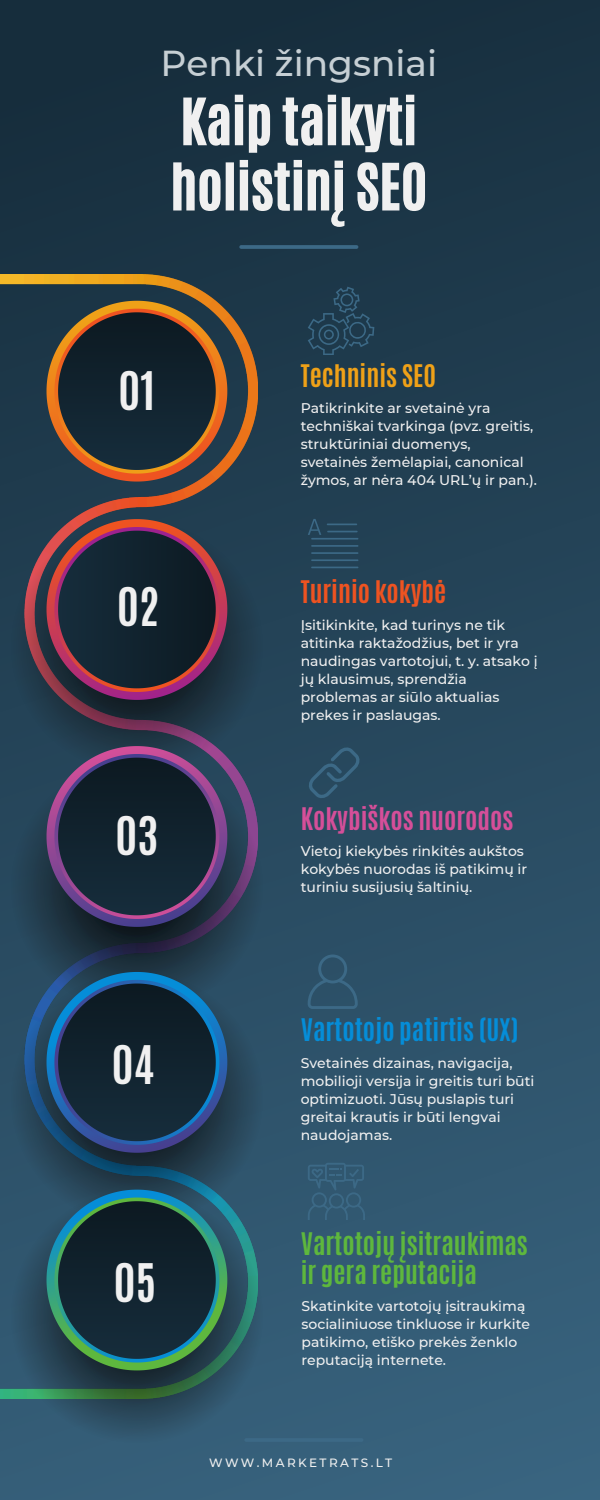
<style>
.page{position:relative;width:600px;height:1500px;background:#fff}
.page>*{position:absolute;margin:0;border:0;box-sizing:border-box;transform-origin:0 0}
.t1{font:54px/65.2px "CA Generated";color:#f0f0f0}
.t2{font:700 44.4px "Antonio";color:#f0f0f0}
.t3{font:500 36px "Montserrat";color:#c6cfd4}
.t4{font:700 26px/29.2px "Antonio";color:#5eb73d}
.t5{font:700 26px "Antonio";color:#058dd8}
.t6{font:700 26px "Antonio";color:#d54f99}
.t7{font:700 26px "Antonio";color:#ee5321}
.t8{font:700 26px "Antonio";color:#efa118}
.t9{font:500 14px/18px "Montserrat";color:#f0f0f0}
.t10{font:500 12px "Montserrat";letter-spacing:.2em;color:#f0f0f0}
</style>
<div class="page">
<div style="left:0;top:0;width:600px;height:1500px;background:linear-gradient(to bottom,#162e3d,#38637f)"></div>
<img style="left:0;top:274px;width:257px;height:1124px">
<svg style="left:47px;top:301px;width:180px;height:180px;background:#403830"></svg>
<img style="left:10px;top:520px;width:254px;height:240px">
<svg style="left:47px;top:519px;width:180px;height:181px;background:#3a2b3a"></svg>
<img style="left:10px;top:760px;width:254px;height:212px">
<svg style="left:47px;top:746px;width:180px;height:181px;background:#2c2e47"></svg>
<img style="left:10px;top:972px;width:254px;height:218px">
<svg style="left:47px;top:972px;width:180px;height:181px;background:#173651"></svg>
<img style="left:10px;top:1190px;width:254px;height:253px">
<svg style="left:47px;top:1190px;width:180px;height:180px;background:#1c4347"></svg>
<hr style="left:241px;top:245px;width:116px;height:4px;background:#3c6986">
<hr style="left:246px;top:1438px;width:116px;height:4px;background:#3c6986">
<svg style="left:308px;top:519px;width:13px;height:16px"></svg>
<hr style="left:327px;top:524px;width:30px;height:1px;background:#3c6986">
<hr style="left:327px;top:531px;width:31px;height:1px;background:#3c6986">
<hr style="left:311px;top:538px;width:47px;height:2px;background:#3c6986">
<hr style="left:311px;top:545px;width:47px;height:2px;background:#3c6986">
<hr style="left:311px;top:552px;width:47px;height:2px;background:#3c6986">
<hr style="left:311px;top:559px;width:47px;height:2px;background:#3c6986">
<hr style="left:311px;top:567px;width:47px;height:1px;background:#3c6986">
<svg style="left:308px;top:746px;width:53px;height:53px;background:#2b4e65"></svg>
<svg style="left:308px;top:955px;width:50px;height:54px;background:#2f546d"></svg>
<svg style="left:308px;top:1163px;width:57px;height:57px;background:#335b75"></svg>
<svg style="left:308px;top:287px;width:66px;height:68px;background:#224154"></svg>
<h4 class="t3" style="left:161px;top:41px;width:278px">Penki žingsniai</h4>
<p class="t1" style="left:170px;top:89px;width:258px">Kaip taikyti holistinį SEO</p>
<p class="t2" style="left:119px;top:359px;width:38px">01</p>
<p class="t8" style="left:301px;top:357px;width:137px">Techninis SEO</p>
<p class="t9" style="left:301px;top:399px;width:238px">Patikrinkite ar svetainė yra techniškai tvarkinga (pvz. greitis, struktūriniai duomenys, svetainės žemėlapiai, canonical žymos, ar nėra 404 URL’ų ir pan.).</p>
<h2 class="t2" style="left:117px;top:575px;width:44px">02</h2>
<h1 class="t2" style="left:115px;top:804px;width:44px">03</h1>
<p class="t2" style="left:112px;top:1034px;width:44px">04</p>
<p class="t2" style="left:114px;top:1251px;width:44px">05</p>
<h3 class="t7" style="left:301px;top:573px;width:147px">Turinio kokybė</h3>
<p class="t9" style="left:301px;top:616px;width:238px">Įsitikinkite, kad turinys ne tik atitinka raktažodžius, bet ir yra naudingas vartotojui, t. y. atsako į jų klausimus, sprendžia problemas ar siūlo aktualias prekes ir paslaugas.</p>
<p class="t6" style="left:301px;top:800px;width:214px">Kokybiškos nuorodos</p>
<p class="t9" style="left:301px;top:842px;width:228px">Vietoj kiekybės rinkitės aukštos kokybės nuorodas iš patikimų ir turiniu susijusių šaltinių.</p>
<h4 class="t5" style="left:301px;top:1011px;width:219px">Vartotojo patirtis (UX)</h4>
<h3 class="t9" style="left:301px;top:1054px;width:235px">Svetainės dizainas, navigacija, mobilioji versija ir greitis turi būti optimizuoti. Jūsų puslapis turi greitai krautis ir būti lengvai naudojamas.</h3>
<p class="t4" style="left:301px;top:1229px;width:229px">Vartotojų įsitraukimas ir gera reputacija</p>
<p class="t9" style="left:301px;top:1297px;width:230px">Skatinkite vartotojų įsitraukimą socialiniuose tinkluose ir kurkite patikimo, etiško prekės ženklo reputaciją internete.</p>
<p class="t10" style="left:209px;top:1456px;width:185px">WWW.MARKETRATS.LT</p>
</div>
